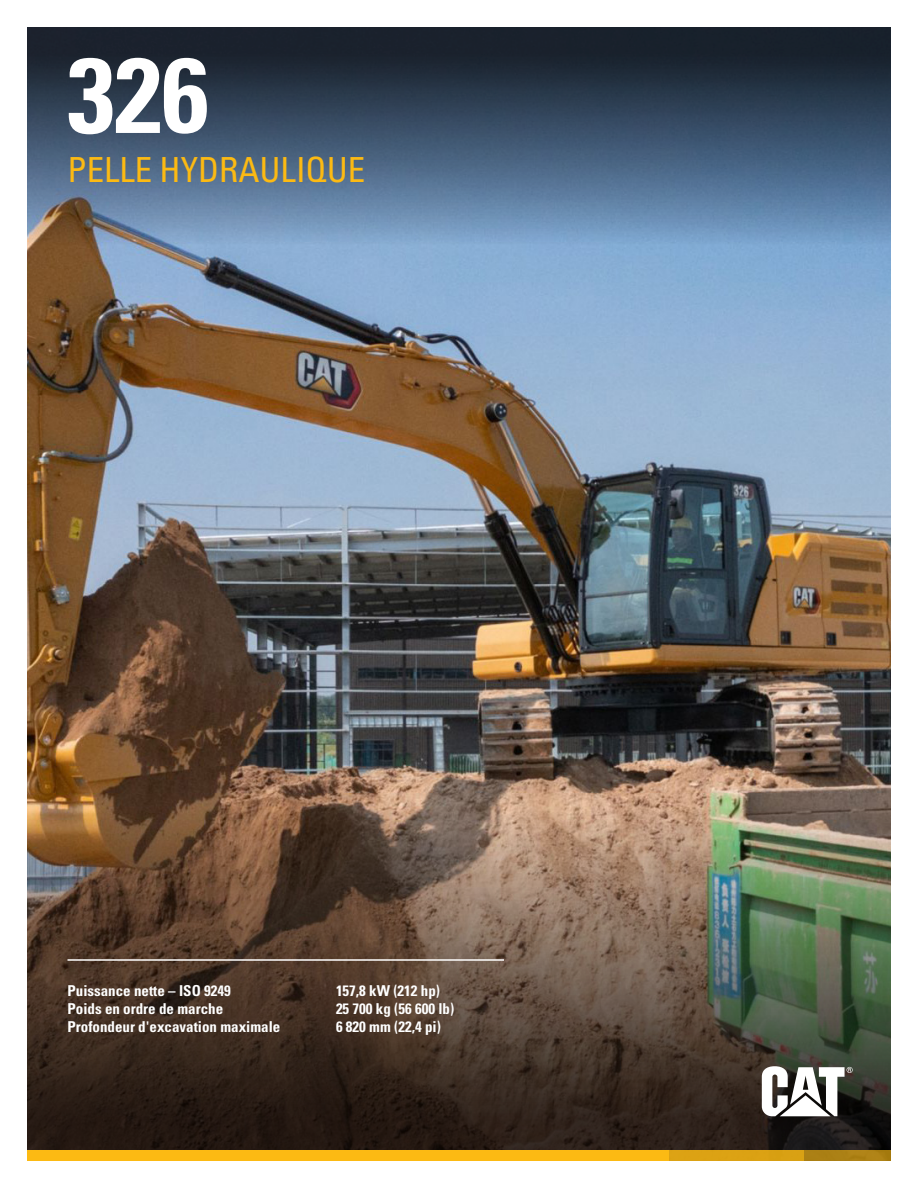
<style>
.page{position:relative;width:918px;height:1188px;background:#fff}
.page>*{position:absolute;margin:0;border:0;box-sizing:border-box;transform-origin:0 0}
.Model{font:106.2px "Univers LTCYR 67 Bold Cond";color:#fff}
.Machine_Family{font:condensed 34.5px "Univers LTCYR 57";color:#fcba13}
.Front_Cover_-_Table{font:15px "Univers LTCYR 67 Bold Cond";color:#fff}
</style>
<div class="page">
<img style="left:27px;top:583px;width:864px;height:568px">
<img style="left:27px;top:27px;width:864px;height:556px">
<div style="left:27px;top:1151px;width:641px;height:10px;background:#fcba13"></div>
<div style="left:667px;top:1151px;width:137px;height:10px;background:#dca214"></div>
<div style="left:804px;top:1151px;width:87px;height:10px;background:#ac8015"></div>
<svg style="left:762px;top:1066px;width:91px;height:50px"></svg>
<hr style="left:68px;top:959px;width:436px;height:2px;background:#fff">
<p class="Model" style="left:68px;top:30px;width:143px">326</p>
<p class="Machine_Family" style="left:68px;top:148px;width:299px">PELLE HYDRAULIQUE</p>
<p class="Front_Cover_-_Table" style="left:68px;top:981px;width:165px">Puissance nette – ISO 9249</p>
<p class="Front_Cover_-_Table" style="left:336px;top:981px;width:106px">157,8 kW (212 hp)</p>
<p class="Front_Cover_-_Table" style="left:68px;top:999px;width:157px">Poids en ordre de marche</p>
<p class="Front_Cover_-_Table" style="left:336px;top:999px;width:120px">25 700 kg (56 600 lb)</p>
<p class="Front_Cover_-_Table" style="left:68px;top:1017px;width:214px">Profondeur d'excavation maximale</p>
<p class="Front_Cover_-_Table" style="left:336px;top:1017px;width:106px">6 820 mm (22,4 pi)</p>
</div>
